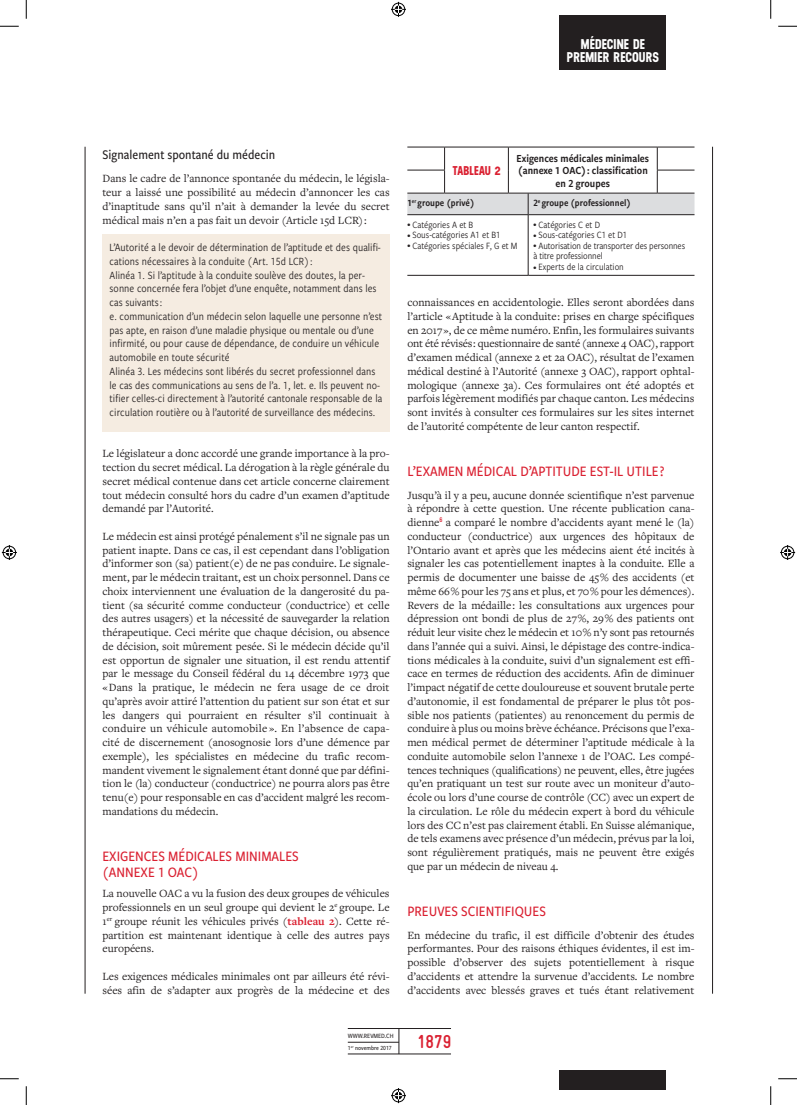
<style>
.page{position:relative;width:797px;height:1105px;background:#fff}
.page>*{position:absolute;margin:0;border:0;box-sizing:border-box;transform-origin:0 0}
.t1{font:700 18.75px "Gravur Condensed Pro";color:#da2031}
.t2{font:500 15px/16.2px "Freight Sans Cnd Pro";color:#da2031}
.t3{font:700 14.12px/13.1px "Neusa";letter-spacing:.01em;color:#fff;text-align:center}
.t4{font:500 13.75px "Freight Sans Cnd Pro";color:#231f20}
.t5{font:700 12.75px "Neusa";letter-spacing:.005em;color:#da2031}
.t6{font:11.5px/13.8px "Freight Text Pro";color:#231f20;text-align:justify}
.t7{font:11.5px/13.8px "Freight Sans Cnd Pro";letter-spacing:.005em;color:#231f20}
.t8{font:11.25px/12.5px "Freight Sans Cnd Pro Semi";color:#231f20;text-align:center}
.t9{font:10px/10.6px "Freight Sans Cnd Pro";color:#231f20}
.t10{font:10px "Freight Sans Cnd Pro Semi";color:#231f20}
.t11{font:500 6.75px "Freight Sans Cnd Pro";color:#231f20}
.t12{font:500 6.5px "Freight Sans Cnd Pro";color:#231f20}
.s1{font-weight:700;color:#da2031}
.s2{font-size:5.88px}
</style>
<div class="page">
<div style="left:560px;top:1071px;width:106px;height:18px;background:#231f20"></div>
<hr style="left:348px;top:1028px;width:103px;height:1px;background:#231f20">
<hr style="left:348px;top:1054px;width:103px;height:1px;background:#231f20">
<hr style="left:348px;top:1042px;width:51px;height:1px;background:#231f20">
<svg style="left:398px;top:1029px;width:1px;height:25px"></svg>
<div style="left:560px;top:16px;width:106px;height:54px;background:#231f20"></div>
<div style="left:102px;top:235px;width:287px;height:197px;background:#f5ece1"></div>
<hr style="left:85px;top:147px;width:1px;height:847px;background:#231f20">
<hr style="left:712px;top:147px;width:1px;height:847px;background:#231f20">
<hr style="left:528px;top:215px;width:1px;height:60px;background:#231f20">
<hr style="left:407px;top:275px;width:121px;height:1px;background:#231f20">
<hr style="left:528px;top:275px;width:166px;height:1px;background:#231f20">
<svg style="left:407px;top:148px;width:287px;height:67px"></svg>
<hr style="left:407px;top:147px;width:37px;height:1px;background:#231f20">
<hr style="left:444px;top:147px;width:64px;height:1px;background:#231f20">
<hr style="left:508px;top:147px;width:149px;height:1px;background:#231f20">
<hr style="left:657px;top:147px;width:37px;height:1px;background:#231f20">
<svg style="left:0;top:25px;width:19px;height:2px"></svg>
<svg style="left:778px;top:25px;width:19px;height:2px"></svg>
<svg style="left:0;top:1078px;width:19px;height:1px"></svg>
<svg style="left:778px;top:1078px;width:19px;height:1px"></svg>
<svg style="left:25px;top:0;width:2px;height:19px"></svg>
<svg style="left:25px;top:1086px;width:2px;height:19px"></svg>
<svg style="left:770px;top:0;width:1px;height:19px"></svg>
<svg style="left:770px;top:1086px;width:1px;height:19px"></svg>
<svg style="left:391px;top:2px;width:15px;height:15px"></svg>
<svg style="left:391px;top:1088px;width:15px;height:15px"></svg>
<svg style="left:2px;top:545px;width:15px;height:15px"></svg>
<svg style="left:780px;top:545px;width:15px;height:15px"></svg>
<p class="t3" style="left:567px;top:37px;width:94px">MÉDECINE DE<br>PREMIER RECOURS</p>
<p class="t4" style="left:102px;top:145px;width:174px">Signalement spontané du médecin</p>
<p class="t6" style="left:102px;top:171px;width:289px">Dans le cadre de l’annonce spontanée du médecin, le législa&shy;teur a laissé une possibilité au médecin d’annoncer les cas d’inaptitude sans qu’il n’ait à demander la levée du secret médical mais n’en a pas fait un devoir (Article 15d LCR) :</p>
<p class="t7" style="left:110px;top:240px;width:274px">L’Autorité a le devoir de détermination de l’aptitude et des qualifi&shy;cations nécessaires à la conduite (Art. 15d LCR) :<br>Alinéa 1. Si l’aptitude à la conduite soulève des doutes, la per&shy;sonne concernée fera l’objet d’une enquête, notamment dans les cas suivants :<br>e. communication d’un médecin selon laquelle une personne n’est pas apte, en raison d’une maladie physique ou mentale ou d’une infirmité, ou pour cause de dépendance, de conduire un véhicule automobile en toute sécurité<br>Alinéa 3. Les médecins sont libérés du secret professionnel dans le cas des communications au sens de l’a. 1, let. e. Ils peuvent no&shy;tifier celles-ci directement à l’autorité cantonale responsable de la circulation routière ou à l’autorité de surveillance des médecins.</p>
<p class="t6" style="left:102px;top:446px;width:289px">Le législateur a donc accordé une grande importance à la pro&shy;tection du secret médical. La dérogation à la règle générale du secret médical contenue dans cet article concerne clairement tout médecin consulté hors du cadre d’un examen d’aptitude demandé par l’Autorité.</p>
<p class="t6" style="left:102px;top:529px;width:289px">Le médecin est ainsi protégé pénalement s’il ne signale pas un patient inapte. Dans ce cas, il est cependant dans l’obligation d’informer son (sa) patient(e) de ne pas conduire. Le signale&shy;ment, par le médecin traitant, est un choix personnel. Dans ce choix interviennent une évaluation de la dangerosité du pa&shy;tient (sa sécurité comme conducteur (conductrice) et celle des autres usagers) et la nécessité de sauvegarder la relation thérapeutique. Ceci mérite que chaque décision, ou absence de décision, soit mûrement pesée. Si le médecin décide qu’il est opportun de signaler une situation, il est rendu attentif par le message du Conseil fédéral du 14 décembre 1973 que « Dans la pratique, le médecin ne fera usage de ce droit qu’après avoir attiré l’attention du patient sur son état et sur les dangers qui pourraient en résulter s’il continuait à conduire un véhicule automobile ». En l’absence de capa&shy;cité de discernement (anosognosie lors d’une démence par exemple), les spécialistes en médecine du trafic recom&shy;mandent vivement le signalement étant donné que par défini&shy;tion le (la) conducteur (conductrice) ne pourra alors pas être tenu(e) pour responsable en cas d’accident malgré les recom&shy;mandations du médecin.</p>
<h2 class="t2" style="left:102px;top:847px;width:198px">EXIGENCES MÉDICALES MINIMALES (ANNEXE 1 OAC)</h2>
<p class="t6" style="left:102px;top:886px;width:289px">La nouvelle OAC a vu la fusion des deux groupes de véhicules professionnels en un seul groupe qui devient le 2<sup>e</sup> groupe. Le 1<sup>er</sup> groupe réunit les véhicules privés (<span class="s1">tableau 2</span>). Cette ré&shy;partition est maintenant identique à celle des autres pays européens.</p>
<p class="t6" style="left:102px;top:969px;width:289px">Les exigences médicales minimales ont par ailleurs été révi&shy;sées afin de s’adapter aux progrès de la médecine et des</p>
<p class="t5" style="left:452px;top:161px;width:50px">TABLEAU 2</p>
<p class="t8" style="left:516px;top:151px;width:134px">Exigences médicales minimales (annexe 1 OAC) : classification en 2 groupes</p>
<p class="t10" style="left:407px;top:196px;width:69px">1<sup>er</sup> groupe (privé)</p>
<p class="t10" style="left:533px;top:196px;width:99px">2<sup>e</sup> groupe (professionnel)</p>
<p class="t9" style="left:407px;top:219px;width:112px"><span class="s2">X</span> Catégories A et B<br><span class="s2">X</span> Sous-catégories A1 et B1<br><span class="s2">X</span> Catégories spéciales F, G et M</p>
<p class="t9" style="left:533px;top:219px;width:153px"><span class="s2">X</span> Catégories C et D<br><span class="s2">X</span> Sous-catégories C1 et D1<br><span class="s2">X</span> Autorisation de transporter des personnes à titre professionnel<br><span class="s2">X</span> Experts de la circulation</p>
<p class="t6" style="left:407px;top:295px;width:289px">connaissances en accidentologie. Elles seront abordées dans l’article « Aptitude à la conduite : prises en charge spécifiques en 2017 », de ce même numéro. Enfin, les formulaires suivants ont été révisés : questionnaire de santé (annexe 4 OAC), rapport d’examen médical (annexe 2 et 2a OAC), résultat de l’examen médical destiné à l’Autorité (annexe 3 OAC), rapport ophtal&shy;mologique (annexe 3a). Ces formulaires ont été adoptés et parfois légèrement modifiés par chaque canton. Les médecins sont invités à consulter ces formulaires sur les sites internet de l’autorité compétente de leur canton respectif.</p>
<h2 class="t2" style="left:407px;top:462px;width:259px">L’EXAMEN MÉDICAL D’APTITUDE EST-IL UTILE ?</h2>
<p class="t6" style="left:407px;top:488px;width:289px">Jusqu’à il y a peu, aucune donnée scientifique n’est parvenue à répondre à cette question. Une récente publication cana&shy;dienne<sup>6</sup> a comparé le nombre d’accidents ayant mené le (la) conducteur (conductrice) aux urgences des hôpitaux de l’Ontario avant et après que les médecins aient été incités à signaler les cas potentiellement inaptes à la conduite. Elle a permis de documenter une baisse de 45 % des accidents (et même 66 % pour les 75 ans et plus, et 70 % pour les démences).<br>Revers de la médaille : les consultations aux urgences pour dépression ont bondi de plus de 27 %, 29 % des patients ont réduit leur visite chez le médecin et 10 % n’y sont pas retournés dans l’année qui a suivi. Ainsi, le dépistage des contre-indica&shy;tions médicales à la conduite, suivi d’un signalement est effi&shy;cace en termes de réduction des accidents. Afin de diminuer l’impact négatif de cette douloureuse et souvent brutale perte d’autonomie, il est fondamental de préparer le plus tôt pos&shy;sible nos patients (patientes) au renoncement du permis de conduire à plus ou moins brève échéance. Précisons que l’exa&shy;men médical permet de déterminer l’aptitude médicale à la conduite automobile selon l’annexe 1 de l’OAC. Les compé&shy;tences techniques (qualifications) ne peuvent, elles, être jugées qu’en pratiquant un test sur route avec un moniteur d’auto&shy;école ou lors d’une course de contrôle (CC) avec un expert de la circulation. Le rôle du médecin expert à bord du véhicule lors des CC n’est pas clairement établi. En Suisse alémanique, de tels examens avec présence d’un médecin, prévus par la loi, sont régulièrement pratiqués, mais ne peuvent être exigés que par un médecin de niveau 4.</p>
<h2 class="t2" style="left:407px;top:902px;width:140px">PREUVES SCIENTIFIQUES</h2>
<p class="t6" style="left:407px;top:928px;width:289px">En médecine du trafic, il est difficile d’obtenir des études performantes. Pour des raisons éthiques évidentes, il est im&shy;possible d’observer des sujets potentiellement à risque d’accidents et attendre la survenue d’accidents. Le nombre d’accidents avec blessés graves et tués étant relativement</p>
<p class="t11" style="left:348px;top:1031px;width:47px">www.revmed.ch</p>
<p class="t12" style="left:348px;top:1043px;width:45px">1<sup>er</sup> novembre 2017</p>
<h1 class="t1" style="left:417px;top:1031px;width:36px">1879</h1>
</div>
